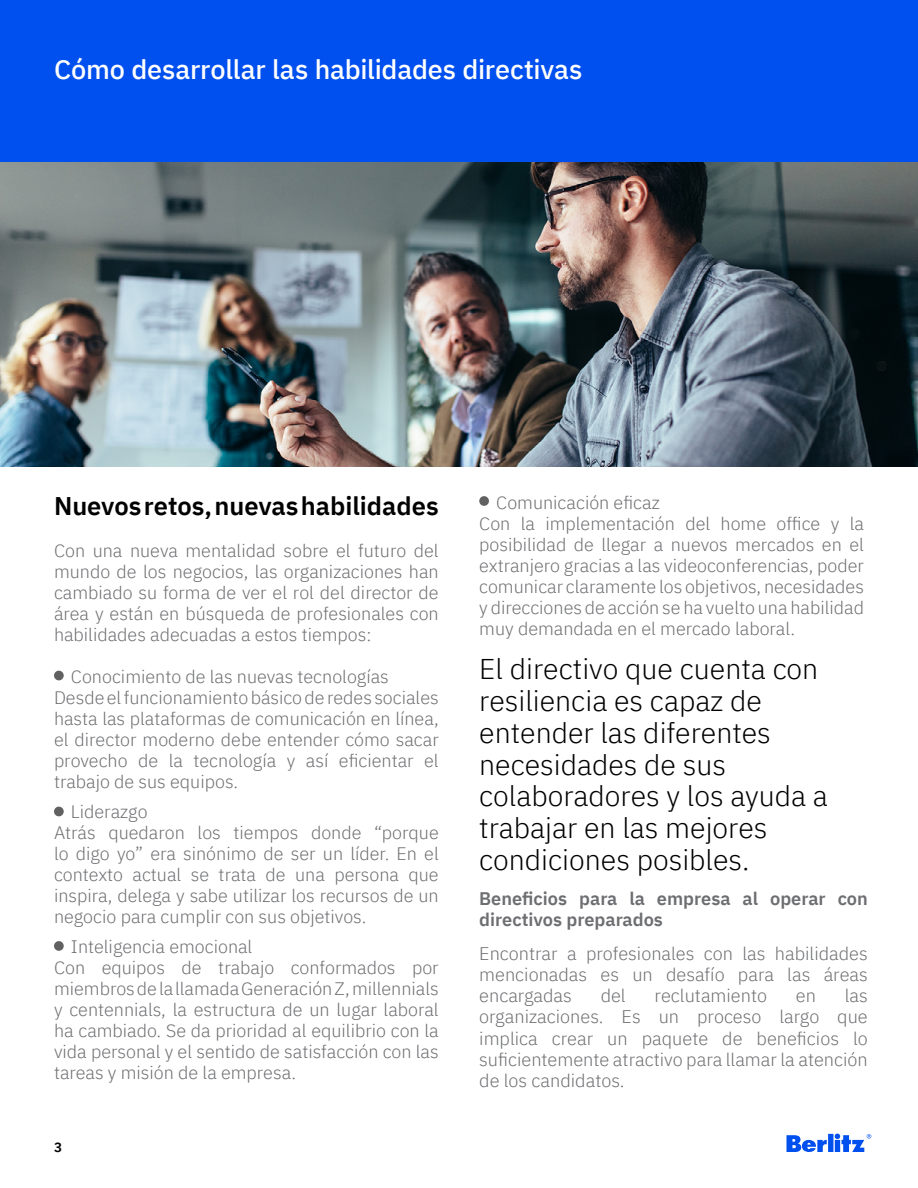
<style>
.page{position:relative;width:918px;height:1188px;background:#fff}
.page>*{position:absolute;margin:0;border:0;box-sizing:border-box;transform-origin:0 0}
.t1{font:300 28.5px/31.8px "IBM Plex Sans";color:#000}
.t2{font:500 27px "IBM Plex Sans";letter-spacing:-.005em;color:#fff}
.t3{font:600 25.5px "IBM Plex Sans";color:#000}
.t4{font:300 18.15px/21.1px "IBM Plex Sans";color:#6d6e71;text-align:justify}
.t5{font:600 18.15px/21.1px "IBM Plex Sans";color:#6d6e71}
.t6{font:300 18px/21px "IBM Plex Sans";color:#6d6e71}
.t7{font:600 13.5px "IBM Plex Sans";color:#000}
</style>
<div class="page">
<div style="left:0;top:0;width:918px;height:162px;background:#004fef"></div>
<svg style="left:835px;top:1134px;width:36px;height:18px"></svg>
<div style="left:828px;top:1134px;width:5px;height:18px;background:#004fef"></div>
<svg style="left:786px;top:1135px;width:41px;height:17px"></svg>
<img style="left:0;top:162px;width:918px;height:305px">
<div style="left:54px;top:671px;width:10px;height:9px;background:#616161;border-radius:50%"></div>
<div style="left:479px;top:496px;width:10px;height:10px;background:#616161;border-radius:50%"></div>
<div style="left:54px;top:807px;width:10px;height:9px;background:#616161;border-radius:50%"></div>
<div style="left:54px;top:941px;width:10px;height:10px;background:#616161;border-radius:50%"></div>
<h2 class="t2" style="left:54px;top:48px;width:530px">Cómo desarrollar las habilidades directivas</h2>
<h3 class="t3" style="left:54px;top:485px;width:386px">Nuevos retos, nuevas habilidades</h3>
<p class="t6" style="left:54px;top:538px;width:386px;text-align:justify">Con una nueva mentalidad sobre el futuro del mundo de los negocios, las organizaciones han cambiado su forma de ver el rol del director de área y están en búsqueda de profesionales con habilidades adecuadas a estos tiempos:</p>
<p class="t6" style="left:54px;top:664px;width:386px;text-indent:17px">Conocimiento de las nuevas tecnologías Desde el funcionamiento básico de redes sociales hasta las plataformas de comunicación en línea, el director moderno debe entender cómo sacar provecho de la tecnología y así eficientar el trabajo de sus equipos.</p>
<p class="t6" style="left:54px;top:799px;width:386px;text-indent:17px">Liderazgo<br>Atrás quedaron los tiempos donde “porque lo digo yo” era sinónimo de ser un líder. En el contexto actual se trata de una persona que inspira, delega y sabe utilizar los recursos de un negocio para cumplir con sus objetivos.</p>
<p class="t6" style="left:54px;top:934px;width:386px;text-indent:17px">Inteligencia emocional<br>Con equipos de trabajo conformados por miembros de la llamada Generación Z, millennials y centennials, la estructura de un lugar laboral ha cambiado. Se da prioridad al equilibrio con la vida personal y el sentido de satisfacción con las tareas y misión de la empresa.</p>
<p class="t7" style="left:54px;top:1137px;width:10px">3</p>
<p class="t6" style="left:479px;top:490px;width:386px;text-indent:17px">Comunicación eficaz<br>Con la implementación del home office y la posibilidad de llegar a nuevos mercados en el extranjero gracias a las videoconferencias, poder comunicar claramente los objetivos, necesidades y direcciones de acción se ha vuelto una habilidad muy demandada en el mercado laboral.</p>
<h1 class="t1" style="left:479px;top:651px;width:350px">El directivo que cuenta con resiliencia es capaz de entender las diferentes necesidades de sus colaboradores y los ayuda a trabajar en las mejores condiciones posibles.</h1>
<p class="t5" style="left:479px;top:887px;width:390px">Beneficios para la empresa al operar con directivos preparados</p>
<p class="t4" style="left:479px;top:941px;width:390px">Encontrar a profesionales con las habilidades mencionadas es un desafío para las áreas encargadas</p>
<p class="t4" style="left:479px;top:984px;width:390px;text-indent:366px">las organizaciones. Es un proceso largo que implica crear un paquete de beneficios lo suficientemente atractivo para llamar la atención de los candidatos.</p>
<p class="t4" style="left:601px;top:984px;width:27px">del</p>
<p class="t4" style="left:655px;top:984px;width:114px">reclutamiento</p>
<p class="t4" style="left:796px;top:984px;width:22px">en</p>
</div>
